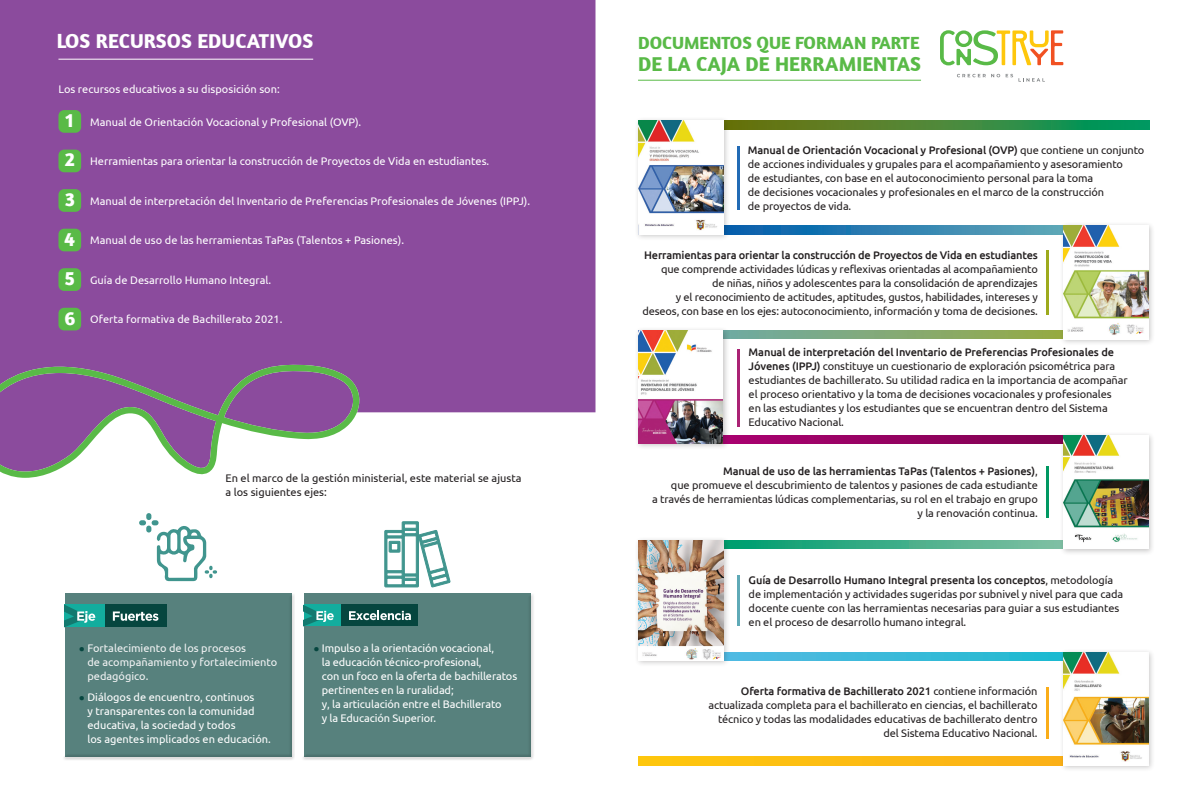
<style>
.page{position:relative;width:1191px;height:794px;background:#fff}
.page>*{position:absolute;margin:0;border:0;box-sizing:border-box;transform-origin:0 0}
.Titulos{font:700 20.5px "Amaranth";letter-spacing:.005em;color:#59ba47}
.Titulos-2{font:700 20.5px "Amaranth";letter-spacing:.005em;color:#fff}
.t1{font:700 20px "Amaranth";color:#fff}
.Titulos-3{font:700 18px "Amaranth";color:#59ba47}
.TEXTO_NORMAL{font:11px/14px "Ubuntu";letter-spacing:-.01em;color:#231f20}
.NUMERALES{font:11px "Ubuntu";color:#fff}
.BOLICHES{font:11px/14px "Ubuntu";letter-spacing:-.01em;color:#fff}
.BOLICHES-2{font:11px/14px "Ubuntu";color:#f2f3f4}
.s1{font-size:17px;color:#06463f}
.s2{font-weight:500}
</style>
<div class="page">
<hr style="left:737px;top:146px;width:3px;height:64px;background:#226bb5">
<svg style="left:730px;top:121px;width:419px;height:8px;background:#3e8638"></svg>
<svg style="left:730px;top:226px;width:329px;height:8px;background:#2f81b1"></svg>
<div style="left:634px;top:117px;width:96px;height:124px;background:#231f20;opacity:.25"></div>
<img style="left:638px;top:121px;width:85px;height:113px">
<hr style="left:1046px;top:250px;width:3px;height:65px;background:#9daa1d">
<svg style="left:729px;top:330px;width:330px;height:9px;background:#83a973"></svg>
<div style="left:1059px;top:222px;width:96px;height:124px;background:#231f20;opacity:.25"></div>
<img style="left:1063px;top:226px;width:85px;height:113px">
<hr style="left:737px;top:349px;width:3px;height:77px;background:#aa2274">
<svg style="left:729px;top:435px;width:330px;height:9px;background:#940160"></svg>
<div style="left:634px;top:326px;width:95px;height:124px;background:#231f20;opacity:.25"></div>
<img style="left:638px;top:330px;width:85px;height:113px">
<hr style="left:1046px;top:466px;width:3px;height:52px;background:#009862">
<svg style="left:730px;top:540px;width:329px;height:9px;background:#40ae88"></svg>
<div style="left:1059px;top:431px;width:96px;height:124px;background:#231f20;opacity:.25"></div>
<img style="left:1063px;top:435px;width:85px;height:114px">
<hr style="left:737px;top:575px;width:3px;height:50px;background:#5faab7">
<svg style="left:730px;top:652px;width:329px;height:8px;background:#38bad9"></svg>
<div style="left:634px;top:536px;width:96px;height:131px;background:#231f20;opacity:.25"></div>
<img style="left:638px;top:540px;width:85px;height:120px">
<hr style="left:1046px;top:687px;width:3px;height:51px;background:#faad19">
<div style="left:638px;top:757px;width:425px;height:8px;background:#fdbc12"></div>
<div style="left:1059px;top:648px;width:96px;height:124px;background:#231f20;opacity:.25"></div>
<img style="left:1063px;top:652px;width:85px;height:113px">
<svg style="left:940px;top:30px;width:123px;height:35px"></svg>
<svg style="left:957px;top:74px;width:28px;height:3px"></svg>
<svg style="left:991px;top:74px;width:53px;height:8px"></svg>
<hr style="left:638px;top:80px;width:283px;height:1px;background:#59ba47">
<div style="left:0;top:0;width:595px;height:413px;background:#8b4b9d"></div>
<svg style="left:0;top:358px;width:360px;height:120px;fill:#8b4b9d"></svg>
<hr style="left:58px;top:59px;width:255px;height:1px;background:#fff">
<div style="left:58px;top:110px;width:23px;height:23px;background:#59ba47;border-radius:6px"></div>
<div style="left:58px;top:150px;width:23px;height:22px;background:#59ba47;border-radius:6px"></div>
<div style="left:58px;top:189px;width:23px;height:23px;background:#59ba47;border-radius:6px"></div>
<div style="left:58px;top:229px;width:23px;height:22px;background:#59ba47;border-radius:6px"></div>
<div style="left:58px;top:268px;width:23px;height:23px;background:#59ba47;border-radius:6px"></div>
<div style="left:58px;top:308px;width:23px;height:22px;background:#59ba47;border-radius:6px"></div>
<div style="left:62px;top:591px;width:233px;height:170px;background:#231f20;opacity:.15"></div>
<div style="left:301px;top:591px;width:233px;height:170px;background:#231f20;opacity:.15"></div>
<svg style="left:139px;top:513px;width:78px;height:68px"></svg>
<div style="left:65px;top:604px;width:40px;height:23px;background:#13ad9e"></div>
<div style="left:105px;top:604px;width:61px;height:23px;background:#06463f"></div>
<svg style="left:65px;top:605px;width:30px;height:22px"></svg>
<svg style="left:113px;top:611px;width:45px;height:10px"></svg>
<svg style="left:384px;top:521px;width:66px;height:66px"></svg>
<div style="left:304px;top:604px;width:38px;height:22px;background:#13ad9e"></div>
<div style="left:341px;top:604px;width:77px;height:22px;background:#06463f"></div>
<svg style="left:304px;top:605px;width:30px;height:21px"></svg>
<svg style="left:349px;top:611px;width:62px;height:9px"></svg>
<p class="Titulos-2" style="left:57px;top:28px;width:258px">LOS RECURSOS EDUCATIVOS</p>
<p class="NUMERALES" style="left:58px;top:83px;width:223px">Los recursos educativos a su disposición son:</p>
<p class="t1" style="left:66px;top:107px;width:10px">1</p>
<p class="NUMERALES" style="left:90px;top:115px;width:273px">Manual de Orientación Vocacional y Profesional (OVP).</p>
<p class="t1" style="left:65px;top:147px;width:12px">2</p>
<p class="NUMERALES" style="left:90px;top:155px;width:400px">Herramientas para orientar la construcción de Proyectos de Vida en estudiantes.</p>
<p class="t1" style="left:65px;top:186px;width:12px">3</p>
<p class="NUMERALES" style="left:90px;top:194px;width:441px">Manual de interpretación del Inventario de Preferencias Profesionales de Jóvenes (IPPJ).</p>
<p class="t1" style="left:65px;top:226px;width:12px">4</p>
<p class="NUMERALES" style="left:90px;top:234px;width:315px">Manual de uso de las herramientas TaPas (Talentos + Pasiones).</p>
<p class="t1" style="left:65px;top:265px;width:12px">5</p>
<p class="NUMERALES" style="left:90px;top:273px;width:183px">Guía de Desarrollo Humano Integral.</p>
<p class="t1" style="left:64px;top:305px;width:12px">6</p>
<p class="NUMERALES" style="left:90px;top:313px;width:194px">Oferta formativa de Bachillerato 2021.</p>
<p class="TEXTO_NORMAL" style="left:225px;top:471px;width:297px">En el marco de la gestión ministerial, este material se ajusta a los siguientes ejes:</p>
<p class="BOLICHES-2" style="left:87px;top:641px;width:191px;text-indent:-9px"><span class="s1">•</span> Fortalecimiento de los procesos<br>de acompañamiento y fortalecimiento pedagógico.</p>
<p class="BOLICHES" style="left:87px;top:690px;width:185px;text-indent:-9px"><span class="s1">•</span> Diálogos de encuentro, continuos<br>y transparentes con la comunidad educativa, la sociedad y todos<br>los agentes implicados en educación.</p>
<p class="BOLICHES" style="left:322px;top:641px;width:197px;text-indent:-9px"><span class="s1">•</span> Impulso a la orientación vocacional,<br>la educación técnico-profesional,<br>con un foco en la oferta de bachilleratos pertinentes en la ruralidad;<br>y, la articulación entre el Bachillerato<br>y la Educación Superior.</p>
<p class="Titulos-3" style="left:638px;top:31px;width:283px">DOCUMENTOS QUE FORMAN PARTE</p>
<p class="Titulos" style="left:638px;top:51px;width:284px">DE LA CAJA DE HERRAMIENTAS</p>
<p class="TEXTO_NORMAL" style="left:748px;top:142px;width:398px"><span class="s2">Manual de Orientación Vocacional y Profesional (OVP)</span> que contiene un conjunto de acciones individuales y grupales para el acompañamiento y asesoramiento<br>de estudiantes, con base en el autoconocimiento personal para la toma<br>de decisiones vocacionales y profesionales en el marco de la construcción<br>de proyectos de vida.</p>
<p class="TEXTO_NORMAL" style="left:642px;top:247px;width:397px;text-align:right"><span class="s2">Herramientas para orientar la construcción de Proyectos de Vida en estudiantes </span>que comprende actividades lúdicas y reflexivas orientadas al acompañamiento<br>de niñas, niños y adolescentes para la consolidación de aprendizajes<br>y el reconocimiento de actitudes, aptitudes, gustos, habilidades, intereses y deseos, con base en los ejes: autoconocimiento, información y toma de decisiones.</p>
<p class="TEXTO_NORMAL" style="left:748px;top:345px;width:380px"><span class="s2">Manual de interpretación del Inventario de Preferencias Profesionales de Jóvenes (IPPJ)</span> constituye un cuestionario de exploración psicométrica para estudiantes de bachillerato. Su utilidad radica en la importancia de acompañar el proceso orientativo y la toma de decisiones vocacionales y profesionales<br>en las estudiantes y los estudiantes que se encuentran dentro del Sistema Educativo Nacional.</p>
<p class="TEXTO_NORMAL" style="left:652px;top:464px;width:387px;text-align:right"><span class="s2">Manual de uso de las herramientas TaPas (Talentos + Pasiones)</span>,<br>que promueve el descubrimiento de talentos y pasiones de cada estudiante<br>a través de herramientas lúdicas complementarias, su rol en el trabajo en grupo y la renovación continua.</p>
<p class="TEXTO_NORMAL" style="left:748px;top:572px;width:376px"><span class="s2">Guía de Desarrollo Humano Integral presenta los conceptos</span>, metodología de implementación y actividades sugeridas por subnivel y nivel para que cada docente cuente con las herramientas necesarias para guiar a sus estudiantes en el proceso de desarrollo humano integral.</p>
<p class="TEXTO_NORMAL" style="left:708px;top:684px;width:330px;text-align:right"><span class="s2">Oferta formativa de Bachillerato 2021</span> contiene información actualizada completa para el bachillerato en ciencias, el bachillerato técnico y todas las modalidades educativas de bachillerato dentro del Sistema Educativo Nacional.</p>
</div>
